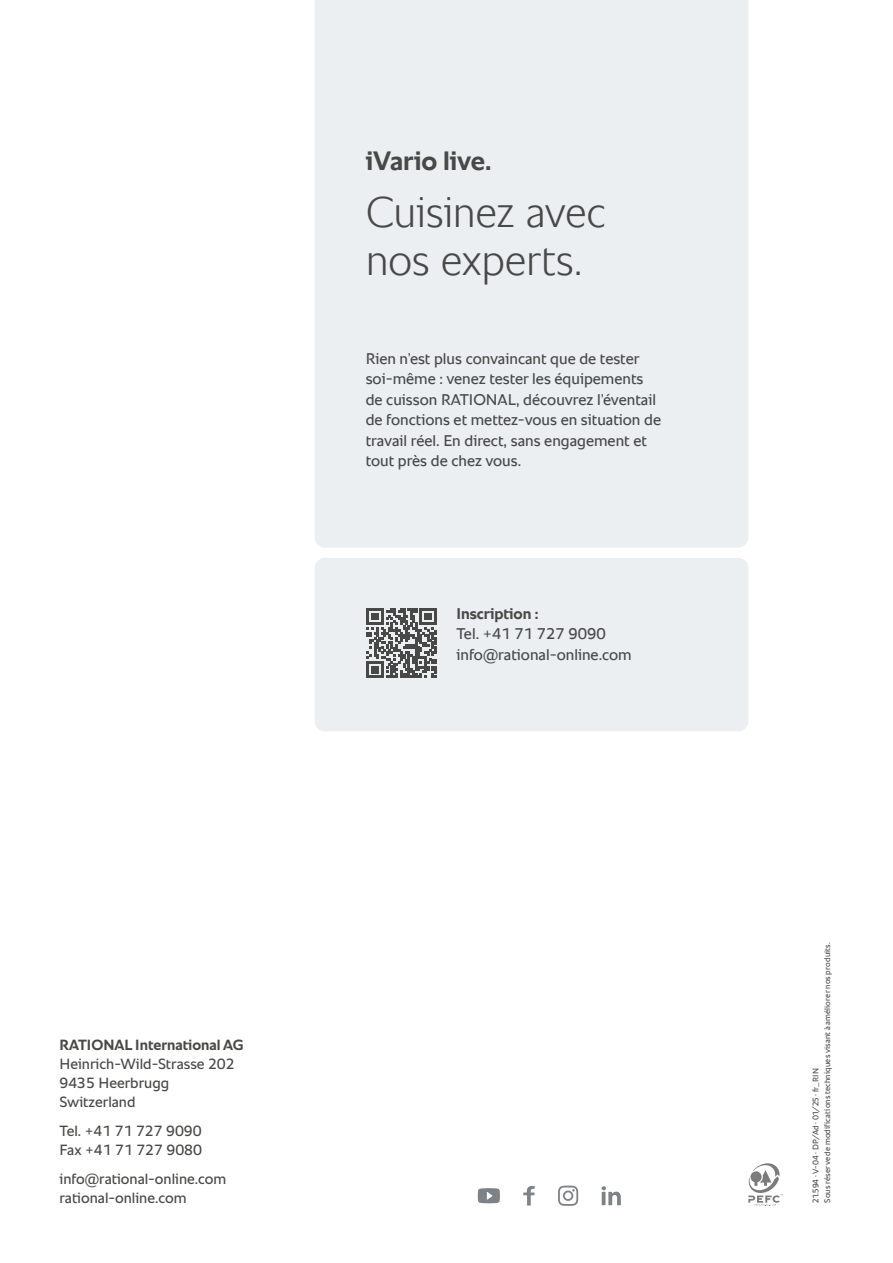
<style>
.page{position:relative;width:893px;height:1263px;background:#fff}
.page>*{position:absolute;margin:0;border:0;box-sizing:border-box;transform-origin:0 0}
.t1{font:300 43.5px/48px "RATIONAL Sans TT";letter-spacing:-.01em;color:#484847}
.t2{font:700 27px "RATIONAL Sans TT";letter-spacing:-.005em;color:#484847}
.t3{font:15.75px/20.4px "RATIONAL Sans TT";color:#484847}
.t4{font:700 15.75px "RATIONAL Sans TT";color:#484847}
.t5{font:15px/19.2px "RATIONAL Sans TT";color:#484847}
.t6{font:700 15px "RATIONAL Sans TT";color:#484847}
.t7{font:8.25px/11.6px "RATIONAL Sans TT";letter-spacing:.02em;color:#484847}
</style>
<div class="page">
<div style="left:315px;top:0;width:433px;height:548px;background:#ebeff2"></div>
<div style="left:315px;top:558px;width:433px;height:173px;background:#eaeff2;border-radius:10px"></div>
<svg style="left:478px;top:1188px;width:22px;height:15px"></svg>
<svg style="left:602px;top:1186px;width:19px;height:19px"></svg>
<svg style="left:523px;top:1186px;width:12px;height:19px"></svg>
<svg style="left:558px;top:1185px;width:20px;height:21px"></svg>
<svg style="left:748px;top:1163px;width:35px;height:43px"></svg>
<svg style="left:367px;top:608px;width:70px;height:70px"></svg>
<h2 class="t2" style="left:366px;top:141px;width:127px">iVario live.</h2>
<h1 class="t1" style="left:366px;top:188px;width:242px">Cuisinez avec nos experts.</h1>
<p class="t3" style="left:366px;top:349px;width:297px">Rien n’est plus convaincant que de tester soi-même : venez tester les équipements de cuisson RATIONAL, découvrez l’éventail de fonctions et mettez-vous en situation de travail réel. En direct, sans engagement et tout près de chez vous.</p>
<p class="t4" style="left:456px;top:602px;width:84px">Inscription :</p>
<p class="t3" style="left:456px;top:624px;width:177px">Tel. +41 71 727 9090 info@rational-online.com</p>
<p class="t6" style="left:60px;top:1034px;width:186px">RATIONAL International AG</p>
<p class="t5" style="left:60px;top:1054px;width:177px">Heinrich-Wild-Strasse 202<br>9435 Heerbrugg<br>Switzerland</p>
<p class="t5" style="left:60px;top:1121px;width:144px">Tel. +41 71 727 9090<br>Fax +41 71 727 9080</p>
<p class="t5" style="left:60px;top:1169px;width:168px">info@rational-online.com rational-online.com</p>
<p class="t7" style="left:810px;top:1203px;width:262px;rotate:-90deg">21.594 · V-04 · DP/Ad · 01/25 · fr_RIN<br>Sous réserve de modifications techniques visant à améliorer nos produits.</p>
</div>
